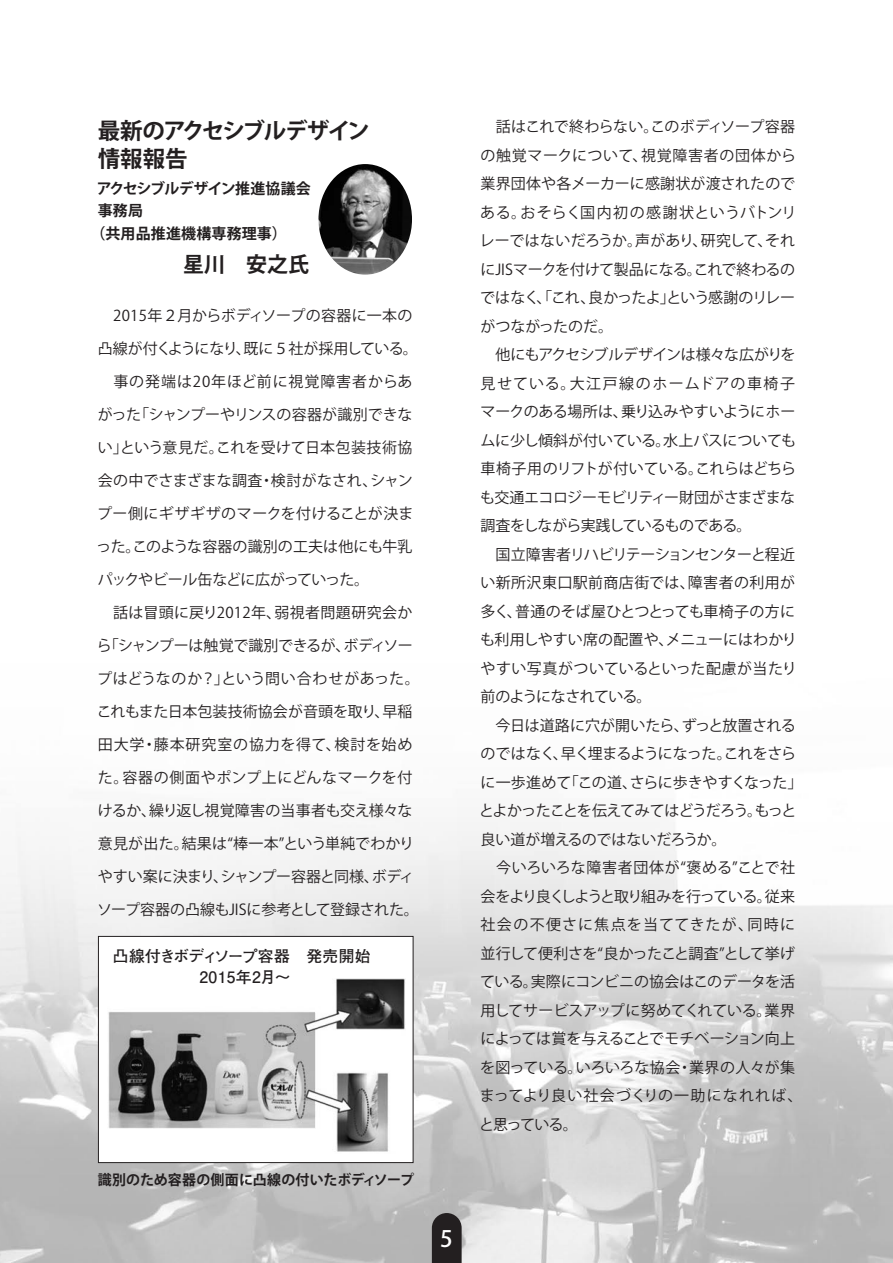
<style>
.page{position:relative;width:893px;height:1263px;background:#fff}
.page>*{position:absolute;margin:0;border:0;box-sizing:border-box;transform-origin:0 0}
.t1{font:700 22.5px/28.5px "Koz Go Pro";letter-spacing:-.05em;color:#231f20}
.t2{font:500 22.5px "Koz Go Pro";color:#fff}
.t3{font:700 21px "Koz Go Pro";color:#231f20}
.t4{font:700 15.75px/21px "Futo Go B101 Pro";letter-spacing:.025em;color:#231f20}
.t5{font:15px/28.5px "Koz Go Pro";letter-spacing:-.005em;color:#231f20}
.t6{font:15px "Koz Go Pro";letter-spacing:.015em;color:#231f20}
.t7{font:15px "Koz Go Pro";letter-spacing:.04em;color:#231f20}
.t8{font:15px "Koz Go Pro";letter-spacing:.06em;color:#231f20}
.t9{font:15px "Koz Go Pro";letter-spacing:.02em;color:#231f20}
.t10{font:15px "Koz Go Pro";letter-spacing:.025em;color:#231f20}
.t11{font:15px "Koz Go Pro";letter-spacing:-.025em;color:#231f20}
.t12{font:15px "Koz Go Pro";letter-spacing:-.035em;color:#231f20}
.t13{font:15px "Koz Go Pro";letter-spacing:.03em;color:#231f20}
.t14{font:15px "Koz Go Pro";letter-spacing:-.05em;color:#231f20}
.t15{font:700 15px "Koz Go Pro";letter-spacing:.01em;color:#231f20}
.t16{font:700 15px "Koz Go Pro";letter-spacing:-.04em;color:#231f20}
.t17{font:700 14.25px "Koz Go Pro";letter-spacing:.005em;color:#231f20}
</style>
<div class="page">
<img style="left:0;top:822px;width:893px;height:441px">
<div style="left:98px;top:936px;width:315px;height:226px;background:#fff"></div>
<div style="left:98px;top:936px;width:315px;height:227px;border:1px solid #231f20"></div>
<img style="left:318px;top:164px;width:94px;height:111px">
<svg style="left:432px;top:1213px;width:30px;height:50px"></svg>
<img style="left:108px;top:979px;width:297px;height:173px">
<h1 class="t1" style="left:98px;top:118px;width:273px">最新のアクセシブルデザイン情報報告</h1>
<p class="t16" style="left:97px;top:179px;width:215px">アクセシブルデザイン推進協議会</p>
<p class="t15" style="left:98px;top:201px;width:47px">事務局</p>
<p class="t15" style="left:91px;top:224px;width:198px">（共用品推進機構専務理事）</p>
<h2 class="t3" style="left:183px;top:251px;width:127px">星川　安之氏</h2>
<p class="t9" style="left:98px;top:306px;width:316px">　2015年２月からボディソープの容器に一本の</p>
<p class="t5" style="left:98px;top:335px;width:321px">凸線が付くようになり、既に５社が採用している。</p>
<p class="t8" style="left:113px;top:372px;width:301px">事の発端は20年ほど前に視覚障害者からあ</p>
<p class="t5" style="left:98px;top:401px;width:316px">がった「シャンプーやリンスの容器が識別できな</p>
<p class="t6" style="left:98px;top:438px;width:316px">い」という意見だ。これを受けて日本包装技術協</p>
<p class="t5" style="left:98px;top:467px;width:316px">会の中でさまざまな調査・検討がなされ、シャン</p>
<p class="t13" style="left:97px;top:504px;width:318px">プー側にギザギザのマークを付けることが決ま</p>
<p class="t5" style="left:96px;top:533px;width:318px">った。このような容器の識別の工夫は他にも牛乳</p>
<p class="t14" style="left:98px;top:570px;width:273px">パックやビール缶などに広がっていった。</p>
<p class="t10" style="left:98px;top:603px;width:316px">　話は冒頭に戻り2012年、弱視者問題研究会か</p>
<p class="t11" style="left:97px;top:636px;width:318px">ら「シャンプーは触覚で識別できるが、ボディソー</p>
<p class="t7" style="left:97px;top:669px;width:324px">プはどうなのか？」という問い合わせがあった。</p>
<p class="t5" style="left:97px;top:698px;width:317px">これもまた日本包装技術協会が音頭を取り、早稲</p>
<p class="t8" style="left:98px;top:735px;width:316px">田大学・藤本研究室の協力を得て、検討を始め</p>
<p class="t7" style="left:98px;top:768px;width:316px">た。容器の側面やポンプ上にどんなマークを付</p>
<p class="t12" style="left:98px;top:801px;width:316px">けるか、繰り返し視覚障害の当事者も交え様々な</p>
<p class="t6" style="left:98px;top:834px;width:318px">意見が出た。結果は“棒一本”という単純でわかり</p>
<p class="t5" style="left:98px;top:863px;width:318px">やすい案に決まり、シャンプー容器と同様、ボディ</p>
<p class="t5" style="left:97px;top:896px;width:323px">ソープ容器の凸線もJISに参考として登録された。</p>
<p class="t4" style="left:113px;top:943px;width:259px">凸線付きボディソープ容器　発売開始　　　　　 2015年2月～</p>
<p class="t17" style="left:98px;top:1170px;width:318px">識別のため容器の側面に凸線の付いたボディソープ</p>
<h1 class="t2" style="left:440px;top:1224px;width:14px">5</h1>
<p class="t5" style="left:479px;top:113px;width:325px">　話はこれで終わらない。このボディソープ容器の触覚マークについて、視覚障害者の団体から業界団体や各メーカーに感謝状が渡されたのである。おそらく国内初の感謝状というバトンリレーではないだろうか。声があり、研究して、それにJISマークを付けて製品になる。これで終わるのではなく、「これ、良かったよ」という感謝のリレーがつながったのだ。<br>　他にもアクセシブルデザインは様々な広がりを見せている。大江戸線のホームドアの車椅子マークのある場所は、乗り込みやすいようにホームに少し傾斜が付いている。水上バスについても車椅子用のリフトが付いている。これらはどちらも交通エコロジーモビリティー財団がさまざまな調査をしながら実践しているものである。<br>　国立障害者リハビリテーションセンターと程近い新所沢東口駅前商店街では、障害者の利用が多く、普通のそば屋ひとつとっても車椅子の方にも利用しやすい席の配置や、メニューにはわかりやすい写真がついているといった配慮が当たり前のようになされている。<br>　今日は道路に穴が開いたら、ずっと放置されるのではなく、早く埋まるようになった。これをさらに一歩進めて「この道、さらに歩きやすくなった」とよかったことを伝えてみてはどうだろう。もっと良い道が増えるのではないだろうか。<br>　今いろいろな障害者団体が“褒める”ことで社会をより良くしようと取り組みを行っている。従来社会の不便さに焦点を当ててきたが、同時に並行して便利さを“良かったこと調査”として挙げている。実際にコンビニの協会はこのデータを活用してサービスアップに努めてくれている。業界によっては賞を与えることでモチベーション向上を図っている。いろいろな協会・業界の人々が集まってより良い社会づくりの一助になれれば、と思っている。</p>
</div>
